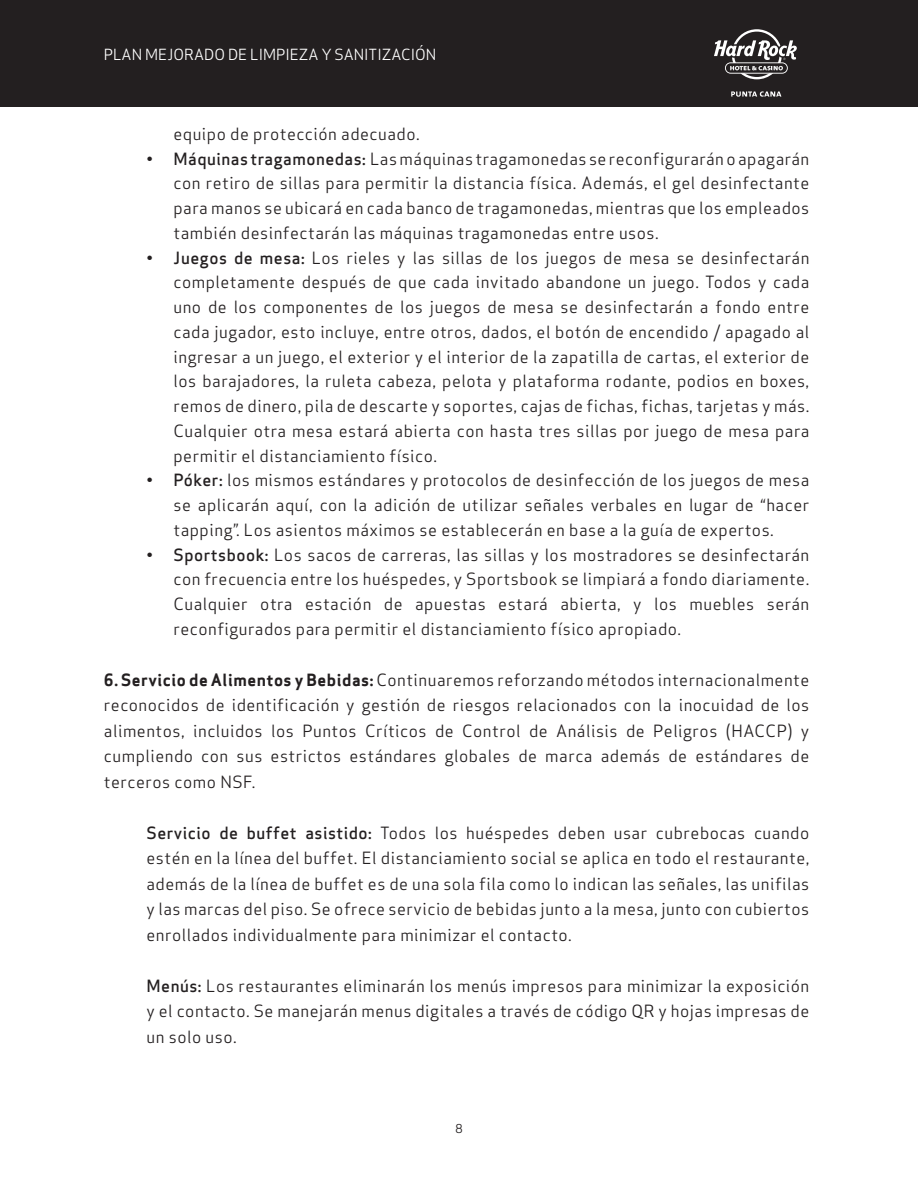
<style>
.page{position:relative;width:918px;height:1188px;background:#fff}
.page>*{position:absolute;margin:0;border:0;box-sizing:border-box;transform-origin:0 0}
.t1{font:16.5px/24.8px "Apex Sans";letter-spacing:.03em;color:#231f20;text-align:justify}
.t2{font:15px "Apex Sans";color:#fff}
.t3{font:12px "Apex Sans";color:#231f20}
.s1{font-weight:500}
.s2{font-weight:700}
</style>
<div class="page">
<div style="left:0;top:0;width:918px;height:106px;background:#231f20"></div>
<svg style="left:714px;top:29px;width:83px;height:50px"></svg>
<svg style="left:731px;top:91px;width:50px;height:5px"></svg>
<p class="t2" style="left:104px;top:42px;width:334px">PLAN MEJORADO DE LIMPIEZA Y SANITIZACIÓN</p>
<p class="t1" style="left:173px;top:120px;width:248px">equipo de protección adecuado.</p>
<p class="t1" style="left:173px;top:145px;width:637px;text-indent:-27px"><span class="s1">• Máquinas tragamonedas:</span> Las máquinas tragamonedas se reconfigurarán o apagarán con retiro de sillas para permitir la distancia física. Además, el gel desinfectante para manos se ubicará en cada banco de tragamonedas, mientras que los empleados también desinfectarán las máquinas tragamonedas entre usos.</p>
<p class="t1" style="left:173px;top:244px;width:637px;text-indent:-27px"><span class="s1">• Juegos de mesa:</span> Los rieles y las sillas de los juegos de mesa se desinfectarán completamente después de que cada invitado abandone un juego. Todos y cada uno de los componentes de los juegos de mesa se desinfectarán a fondo entre cada jugador, esto incluye, entre otros, dados, el botón de encendido / apagado al ingresar a un juego, el exterior y el interior de la zapatilla de cartas, el exterior de los barajadores, la ruleta cabeza, pelota y plataforma rodante, podios en boxes, remos de dinero, pila de descarte y soportes, cajas de fichas, fichas, tarjetas y más.<br>Cualquier otra mesa estará abierta con hasta tres sillas por juego de mesa para permitir el distanciamiento físico.</p>
<p class="t1" style="left:173px;top:466px;width:637px;text-indent:-27px"><span class="s1">• Póker:</span> los mismos estándares y protocolos de desinfección de los juegos de mesa se aplicarán aquí, con la adición de utilizar señales verbales en lugar de “hacer tapping”. Los asientos máximos se establecerán en base a la guía de expertos.</p>
<p class="t1" style="left:173px;top:541px;width:637px;text-indent:-27px"><span class="s1">• Sportsbook:</span> Los sacos de carreras, las sillas y los mostradores se desinfectarán con frecuencia entre los huéspedes, y Sportsbook se limpiará a fondo diariamente.<br>Cualquier otra estación de apuestas estará abierta, y los muebles serán reconfigurados para permitir el distanciamiento físico apropiado.</p>
<p class="t1" style="left:104px;top:666px;width:707px;line-height:25.5px"><span class="s2">6. Servicio de Alimentos y Bebidas:</span> Continuaremos reforzando métodos internacionalmente reconocidos de identificación y gestión de riesgos relacionados con la inocuidad de los alimentos, incluidos los Puntos Críticos de Control de Análisis de Peligros (HACCP) y cumpliendo con sus estrictos estándares globales de marca además de estándares de terceros como NSF.</p>
<p class="t1" style="left:146px;top:819px;width:664px;line-height:25.5px"><span class="s1">Servicio de buffet asistido:</span> Todos los huéspedes deben usar cubrebocas cuando estén en la línea del buffet. El distanciamiento social se aplica en todo el restaurante, además de la línea de buffet es de una sola fila como lo indican las señales, las unifilas y las marcas del piso. Se ofrece servicio de bebidas junto a la mesa, junto con cubiertos enrollados individualmente para minimizar el contacto.</p>
<p class="t1" style="left:146px;top:972px;width:664px;line-height:25.5px"><span class="s1">Menús:</span> Los restaurantes eliminarán los menús impresos para minimizar la exposición y el contacto. Se manejarán menus digitales a través de código QR y hojas impresas de un solo uso.</p>
<p class="t3" style="left:455px;top:1119px;width:9px">8</p>
</div>
